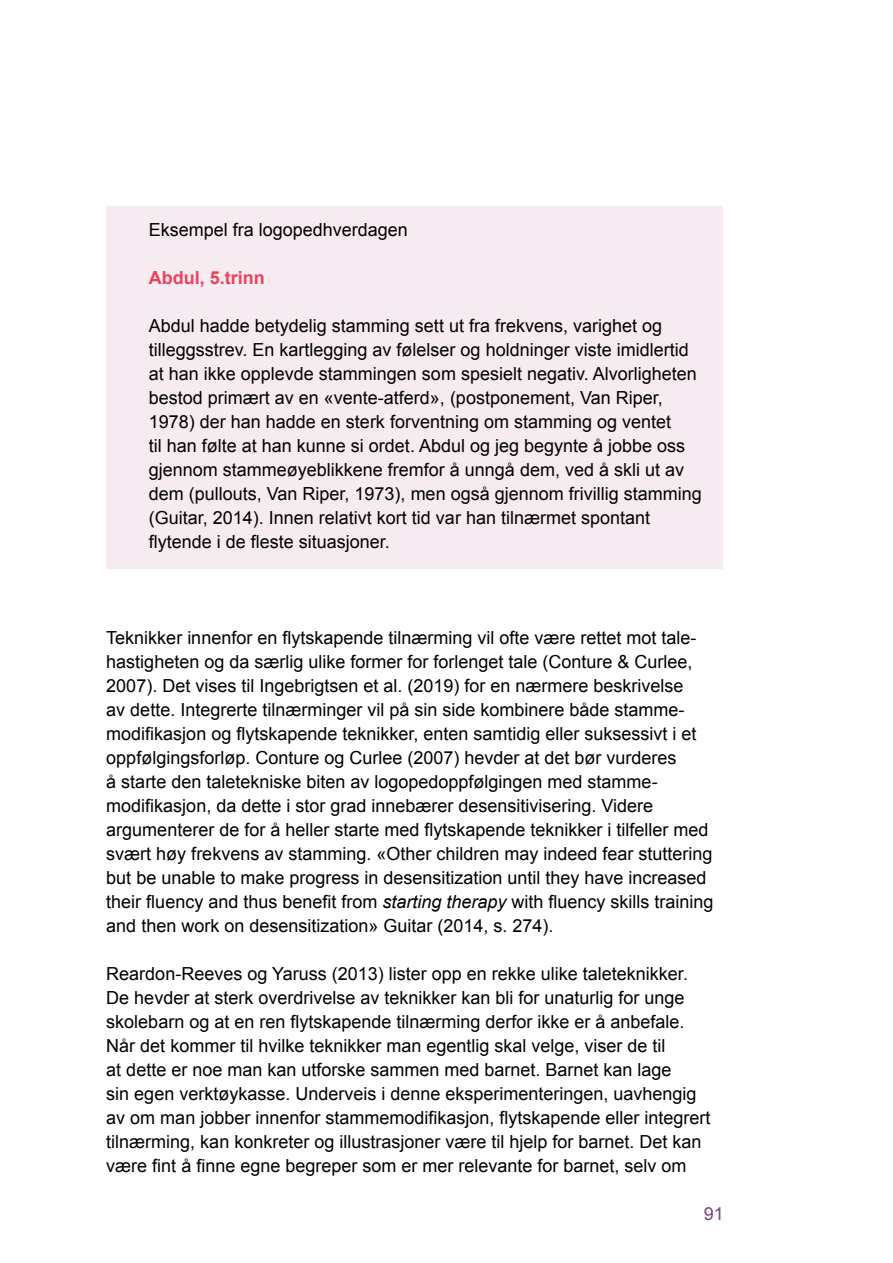
<style>
.page{position:relative;width:893px;height:1263px;background:#fff}
.page>*{position:absolute;margin:0;border:0;box-sizing:border-box;transform-origin:0 0}
.Brødtekst{font:18px/24px "Arial";color:#000}
.Tekstboks{font:18px/24px "Arial";color:#000}
.Tekstboks-2{font:700 18px "Arial";color:#e9435c}
.t1{font:18px "Arial";color:#873e7b}
.s1{font-style:italic}
</style>
<div class="page">
<div style="left:106px;top:206px;width:617px;height:51px;background:#f5ebf0"></div>
<div style="left:106px;top:254px;width:617px;height:51px;background:#f5ebf0"></div>
<div style="left:106px;top:302px;width:617px;height:267px;background:#f5ebf0"></div>
<p class="Tekstboks" style="left:149px;top:218px;width:261px">Eksempel fra logopedhverdagen</p>
<p class="Tekstboks-2" style="left:149px;top:266px;width:118px">Abdul, 5.trinn</p>
<p class="Tekstboks" style="left:149px;top:314px;width:554px">Abdul hadde betydelig stamming sett ut fra frekvens, varighet og tilleggsstrev. En kartlegging av følelser og holdninger viste imidlertid at han ikke opplevde stammingen som spesielt negativ. Alvorligheten bestod primært av en «vente-atferd», (postponement, Van Riper, 1978) der han hadde en sterk forventning om stamming og ventet<br>til han følte at han kunne si ordet. Abdul og jeg begynte å jobbe oss gjennom stammeøyeblikkene fremfor å unngå dem, ved å skli ut av dem (pullouts, Van Riper, 1973), men også gjennom frivillig stamming (Guitar, 2014). Innen relativt kort tid var han tilnærmet spontant flytende i de fleste situasjoner.</p>
<p class="Brødtekst" style="left:106px;top:626px;width:609px">Teknikker innenfor en flytskapende tilnærming vil ofte være rettet mot tale&shy;hastigheten og da særlig ulike former for forlenget tale (Conture &amp; Curlee, 2007). Det vises til Ingebrigtsen et al. (2019) for en nærmere beskrivelse<br>av dette. Integrerte tilnærminger vil på sin side kombinere både stamme-- modifikasjon og flytskapende teknikker, enten samtidig eller suksessivt i et oppfølgingsforløp. Conture og Curlee (2007) hevder at det bør vurderes<br>å starte den taletekniske biten av logopedoppfølgingen med stamme-- modifikasjon, da dette i stor grad innebærer desensitivisering. Videre argumenterer de for å heller starte med flytskapende teknikker i tilfeller med svært høy frekvens av stamming. «Other children may indeed fear stuttering but be unable to make progress in desensitization until they have increased their fluency and thus benefit from <span class="s1">starting therapy</span> with fluency skills training and then work on desensitization» Guitar (2014, s. 274).</p>
<p class="Brødtekst" style="left:106px;top:962px;width:606px">Reardon-Reeves og Yaruss (2013) lister opp en rekke ulike taleteknikker.<br>De hevder at sterk overdrivelse av teknikker kan bli for unaturlig for unge skolebarn og at en ren flytskapende tilnærming derfor ikke er å anbefale.<br>Når det kommer til hvilke teknikker man egentlig skal velge, viser de til<br>at dette er noe man kan utforske sammen med barnet. Barnet kan lage<br>sin egen verktøykasse. Underveis i denne eksperimenteringen, uavhengig av om man jobber innenfor stammemodifikasjon, flytskapende eller integrert tilnærming, kan konkreter og illustrasjoner være til hjelp for barnet. Det kan være fint å finne egne begreper som er mer relevante for barnet, selv om</p>
<p class="t1" style="left:704px;top:1202px;width:22px">91</p>
</div>
